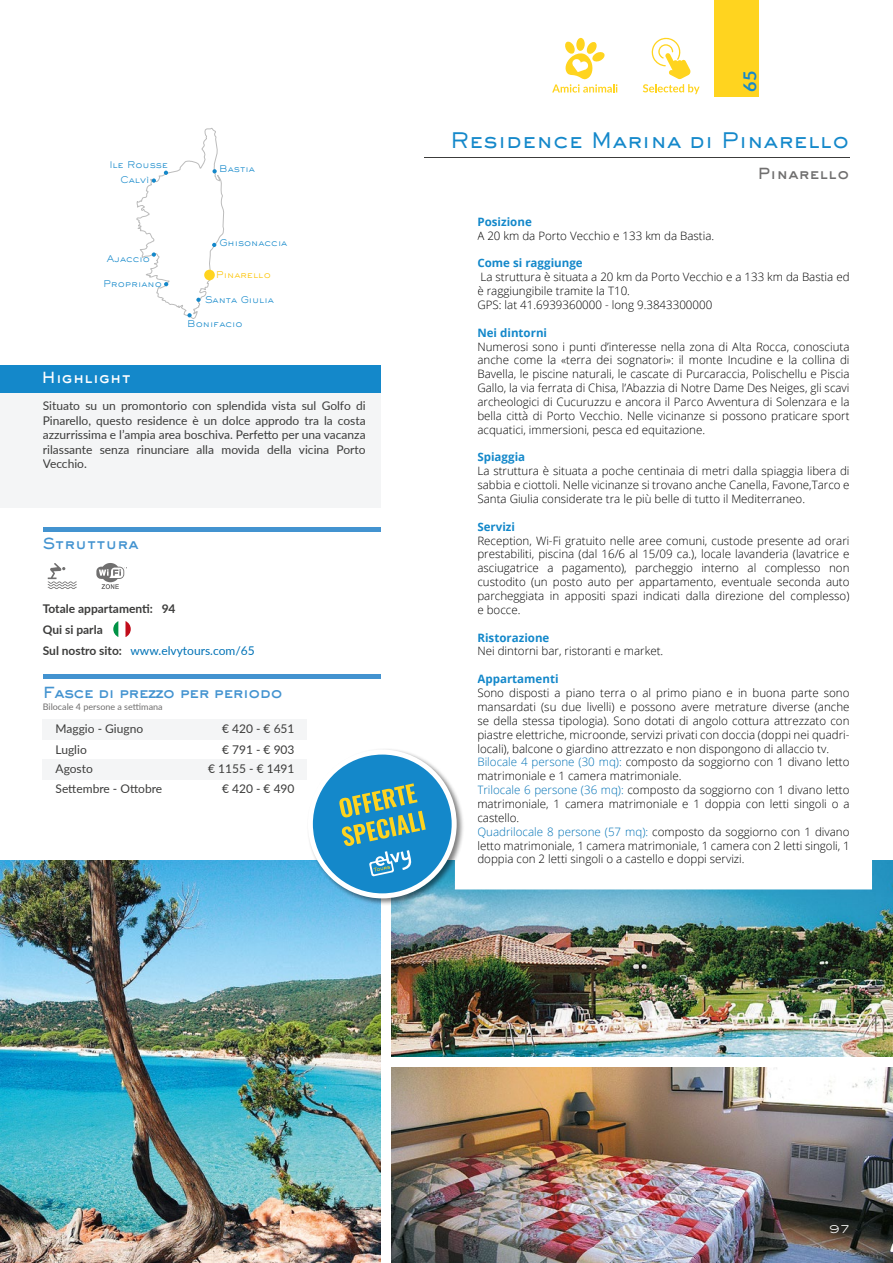
<style>
.page{position:relative;width:893px;height:1263px;background:#fff}
.page>*{position:absolute;margin:0;border:0;box-sizing:border-box;transform-origin:0 0}
.t1{font:21px "Sackers Gothic Medium AT";color:#1488ca}
.t2{font:700 18px "Lato";color:#1488ca}
.t3{font:15px "Sackers Gothic Heavy AT";letter-spacing:-.05em;color:#4393d0}
.t4{font:15px "Sackers Gothic Heavy AT";color:#706f6f}
.t5{font:15px "Sackers Gothic Heavy AT";color:#4393d0}
.t6{font:15px "Sackers Gothic Heavy AT";color:#fff}
.t7{font:12px/14.4px "Lato";color:#3c3c3b;text-align:justify}
.t8{font:12px "Lato";color:#0072b6}
.t9{font:700 12px "Lato";color:#3c3c3b}
.t10{font:12px "Sackers Gothic Light AT";color:#fff}
.t11{font:300 11.55px/13.8px "Open Sans";color:#000;text-align:justify}
.t12{font:700 11.55px "Open Sans";color:#1488ca}
.t13{font:9px "Sackers Gothic Light AT";color:#1488ca}
.t14{font:9px "Lato";color:#706f6f}
.t15{font:9px "Sackers Gothic Light AT";color:#fdc300}
.s1{font-weight:700;color:#3c3c3b}
.s2{color:#0072b6}
</style>
<div class="page">
<img style="left:0;top:860px;width:1px;height:196px">
<img style="left:1px;top:860px;width:379px;height:403px">
<img style="left:392px;top:860px;width:501px;height:196px">
<img style="left:392px;top:1067px;width:501px;height:196px">
<div style="left:0;top:365px;width:381px;height:142px;background:#f4f5f6"></div>
<svg style="left:20px;top:392px;width:361px;height:116px"></svg>
<hr style="left:43px;top:527px;width:337px;height:4px;background:#4393d0">
<hr style="left:43px;top:674px;width:337px;height:4px;background:#4393d0">
<div style="left:43px;top:719px;width:264px;height:20px;background:#f4f5f6"></div>
<div style="left:43px;top:759px;width:264px;height:20px;background:#f4f5f6"></div>
<svg style="left:125px;top:621px;width:6px;height:16px"></svg>
<svg style="left:113px;top:621px;width:5px;height:16px"></svg>
<svg style="left:48px;top:563px;width:29px;height:26px"></svg>
<svg style="left:96px;top:563px;width:31px;height:26px"></svg>
<svg style="left:464px;top:860px;width:419px;height:41px"></svg>
<div style="left:0;top:365px;width:381px;height:27px;background:#1488ca"></div>
<hr style="left:424px;top:157px;width:425px;height:1px;background:#3c3c3b">
<svg style="left:136px;top:128px;width:88px;height:191px"></svg>
<div style="left:204px;top:270px;width:11px;height:10px;background:#ffd41f;border-radius:50%"></div>
<div style="left:714px;top:0;width:45px;height:96px;background:#ffd41f"></div>
<svg style="left:643px;top:37px;width:57px;height:57px"></svg>
<svg style="left:576px;top:38px;width:9px;height:13px"></svg>
<svg style="left:552px;top:41px;width:65px;height:52px"></svg>
<div style="left:306px;top:748px;width:158px;height:158px;background:#000;opacity:.5"></div>
<svg style="left:304px;top:748px;width:157px;height:154px"></svg>
<svg style="left:817px;top:1212px;width:44px;height:35px;background:#383229"></svg>
<p class="t13" style="left:109px;top:159px;width:60px">Ile Rousse</p>
<p class="t13" style="left:121px;top:173px;width:30px">Calvì</p>
<p class="t13" style="left:219px;top:162px;width:37px">Bastia</p>
<p class="t13" style="left:107px;top:253px;width:45px">Ajaccio</p>
<p class="t13" style="left:103px;top:277px;width:60px">Propriano</p>
<p class="t6" style="left:42px;top:367px;width:91px">Highlight</p>
<p class="t13" style="left:219px;top:237px;width:70px">Ghisonaccia</p>
<p class="t15" style="left:216px;top:269px;width:56px">Pinarello</p>
<p class="t13" style="left:205px;top:294px;width:70px">Santa Giulia</p>
<p class="t13" style="left:188px;top:317px;width:57px">Bonifacio</p>
<p class="t7" style="left:43px;top:398px;width:324px">Situato su un promontorio con splendida vista sul Golfo di Pinarello, questo residence è un dolce approdo tra la costa azzurrissima e l’ampia area boschiva. Perfetto per una vacanza rilassante senza rinunciare alla movida della vicina Porto Vecchio.</p>
<p class="t5" style="left:43px;top:533px;width:97px">Struttura</p>
<p class="t9" style="left:43px;top:600px;width:134px">Totale appartamenti: 94</p>
<p class="t9" style="left:43px;top:621px;width:62px">Qui si parla</p>
<p class="t8" style="left:43px;top:642px;width:213px"><span class="s1">Sul nostro sito:</span> www.elvytours.com/65</p>
<p class="t3" style="left:43px;top:682px;width:242px">Fasce di prezzo per periodo</p>
<p class="t14" style="left:43px;top:701px;width:121px">Bilocale 4 persone a settimana</p>
<p class="t7" style="left:56px;top:718px;width:89px;line-height:20.5px">Maggio - Giugno<br>Luglio</p>
<p class="t7" style="left:56px;top:781px;width:108px">Settembre - Ottobre</p>
<p class="t7" style="left:222px;top:721px;width:74px">€ 420 - € 651</p>
<p class="t7" style="left:222px;top:741px;width:74px">€ 791 - € 903</p>
<p class="t7" style="left:56px;top:761px;width:39px">Agosto</p>
<p class="t7" style="left:208px;top:758px;width:88px;line-height:20.4px;text-align:right">€ 1155 - € 1491 € 420 - € 490</p>
<h2 class="t2" style="left:737px;top:92px;width:22px;rotate:-90deg">65</h2>
<h1 class="t1" style="left:451px;top:126px;width:400px">Residence Marina di Pinarello</h1>
<p class="t4" style="left:758px;top:163px;width:93px">Pinarello</p>
<p class="t12" style="left:477px;top:213px;width:56px">Posizione</p>
<p class="t11" style="left:477px;top:228px;width:238px">A 20 km da Porto Vecchio e 133 km da Bastia.</p>
<p class="t12" style="left:477px;top:255px;width:107px">Come si raggiunge</p>
<p class="t11" style="left:477px;top:270px;width:374px;text-align:left">La struttura è situata a 20 km da Porto Vecchio e a 133 km da Bastia ed è raggiungibile tramite la T10.<br>GPS: lat 41.6939360000 - long 9.3843300000</p>
<p class="t12" style="left:477px;top:324px;width:71px">Nei dintorni</p>
<p class="t11" style="left:477px;top:339px;width:374px">Numerosi sono i punti d’interesse nella zona di Alta Rocca, conosciuta anche come la «terra dei sognatori»: il monte Incudine e la collina di Bavella, le piscine naturali, le cascate di Purcaraccia, Polischellu e Piscia Gallo, la via ferrata di Chisa, l’Abazzia di Notre Dame Des Neiges, gli scavi archeologici di Cucuruzzu e ancora il Parco Avventura di Solenzara e la bella città di Porto Vecchio. Nelle vicinanze si possono praticare sport acquatici, immersioni, pesca ed equitazione.</p>
<p class="t12" style="left:477px;top:449px;width:49px">Spiaggia</p>
<p class="t11" style="left:477px;top:464px;width:374px">La struttura è situata a poche centinaia di metri dalla spiaggia libera di sabbia e ciottoli. Nelle vicinanze si trovano anche Canella, Favone,Tarco e Santa Giulia considerate tra le più belle di tutto il Mediterraneo.</p>
<p class="t12" style="left:477px;top:518px;width:39px">Servizi</p>
<p class="t11" style="left:477px;top:533px;width:374px">Reception, Wi-Fi gratuito nelle aree comuni, custode presente ad orari prestabiliti, piscina (dal 16/6 al 15/09 ca.), locale lavanderia (lavatrice e asciugatrice a pagamento), parcheggio interno al complesso non custodito (un posto auto per appartamento, eventuale seconda auto parcheggiata in appositi spazi indicati dalla direzione del complesso) e bocce.</p>
<p class="t12" style="left:477px;top:629px;width:73px">Ristorazione</p>
<p class="t11" style="left:477px;top:644px;width:187px">Nei dintorni bar, ristoranti e market.</p>
<p class="t12" style="left:477px;top:671px;width:83px">Appartamenti</p>
<p class="t11" style="left:477px;top:686px;width:374px;text-align:left">Sono disposti a piano terra o al primo piano e in buona parte sono mansardati (su due livelli) e possono avere metrature diverse (anche se della stessa tipologia). Sono dotati di angolo cottura attrezzato con piastre elettriche, microonde, servizi privati con doccia (doppi nei quadri&shy;locali), balcone o giardino attrezzato e non dispongono di allaccio tv.<br><span class="s2">Bilocale 4 persone (30 mq):</span> composto da soggiorno con 1 divano letto matrimoniale e 1 camera matrimoniale.<br><span class="s2">Trilocale 6 persone (36 mq):</span> composto da soggiorno con 1 divano letto matrimoniale, 1 camera matrimoniale e 1 doppia con letti singoli o a castello.<br><span class="s2">Quadrilocale 8 persone (57 mq):</span> composto da soggiorno con 1 divano letto matrimoniale, 1 camera matrimoniale, 1 camera con 2 letti singoli, 1 doppia con 2 letti singoli o a castello e doppi servizi.</p>
<p class="t10" style="left:829px;top:1220px;width:23px">97</p>
</div>
